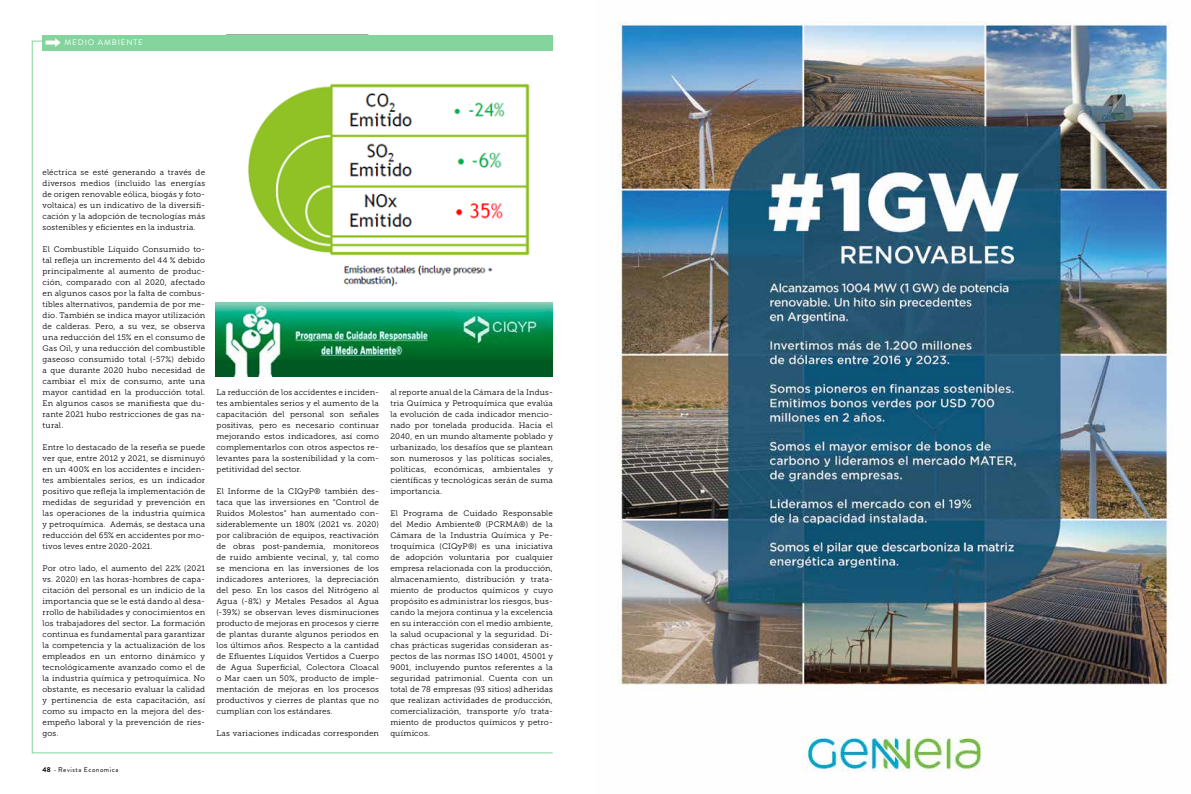
<style>
.page{position:relative;width:1191px;height:794px;background:#fff}
.page>*{position:absolute;margin:0;border:0;box-sizing:border-box;transform-origin:0 0}
.t1{font:8px/11px "Museo Slab 300";letter-spacing:.02em;color:#000;text-align:justify}
.t2{font:8px "Brandon Grotesque";letter-spacing:.11em;color:#fff}
.t3{font:7px "Brandon Grotesque";letter-spacing:.075em;color:#000}
.s1{font-weight:700}
</style>
<div class="page">
<img style="left:248px;top:83px;width:282px;height:204px">
<img style="left:215px;top:302px;width:336px;height:74px">
<div style="left:42px;top:35px;width:510px;height:15px;background:#84d59d"></div>
<svg style="left:46px;top:38px;width:15px;height:9px"></svg>
<img style="left:617px;top:21px;width:555px;height:751px">
<p class="t2" style="left:65px;top:37px;width:80px">MEDIO AMBIENTE</p>
<p class="t1" style="left:43px;top:167px;width:164px">eléctrica se esté generando a través de diversos medios (incluido las energías de origen renovable eólica, biogás y foto&shy;voltaica) es un indicativo de la diversifi&shy;cación y la adopción de tecnologías más sostenibles y eficientes en la industria.</p>
<p class="t1" style="left:43px;top:244px;width:164px">El Combustible Líquido Consumido to&shy;tal refleja un incremento del 44 % debido principalmente al aumento de produc&shy;ción, comparado con al 2020, afectado en algunos casos por la falta de combus&shy;tibles alternativos, pandemia de por me&shy;dio. También se indica mayor utilización de calderas. Pero, a su vez, se observa una reducción del 15% en el consumo de Gas Oil, y una reducción del combustible gaseoso consumido total (-57%) debido a que durante 2020 hubo necesidad de cambiar el mix de consumo, ante una mayor cantidad en la producción total.<br>En algunos casos se manifiesta que du&shy;rante 2021 hubo restricciones de gas na&shy;tural.</p>
<p class="t1" style="left:43px;top:442px;width:164px">Entre lo destacado de la reseña se puede ver que, entre 2012 y 2021, se disminuyó en un 400% en los accidentes e inciden&shy;tes ambientales serios, es un indicador positivo que refleja la implementación de medidas de seguridad y prevención en las operaciones de la industria química y petroquímica. Además, se destaca una reducción del 65% en accidentes por mo&shy;tivos leves entre 2020-2021.</p>
<p class="t1" style="left:43px;top:563px;width:164px">Por otro lado, el aumento del 22% (2021 vs. 2020) en las horas-hombres de capa&shy;citación del personal es un indicio de la importancia que se le está dando al desa&shy;rrollo de habilidades y conocimientos en los trabajadores del sector. La formación continua es fundamental para garantizar la competencia y la actualización de los empleados en un entorno dinámico y tecnológicamente avanzado como el de la industria química y petroquímica. No obstante, es necesario evaluar la calidad y pertinencia de esta capacitación, así como su impacto en la mejora del des&shy;empeño laboral y la prevención de ries&shy;gos.</p>
<p class="t3" style="left:43px;top:764px;width:77px"><span class="s1">48</span> - Revista Economica</p>
<p class="t1" style="left:216px;top:387px;width:164px">La reducción de los accidentes e inciden&shy;tes ambientales serios y el aumento de la capacitación del personal son señales positivas, pero es necesario continuar mejorando estos indicadores, así como complementarlos con otros aspectos re&shy;levantes para la sostenibilidad y la com&shy;petitividad del sector.</p>
<p class="t1" style="left:216px;top:486px;width:164px">El Informe de la CIQyP® también des&shy;taca que las inversiones en “Control de Ruidos Molestos” han aumentado con&shy;siderablemente un 180% (2021 vs. 2020) por calibración de equipos, reactivación de obras post-pandemia, monitoreos de ruido ambiente vecinal, y, tal como se menciona en las inversiones de los indicadores anteriores, la depreciación del peso. En los casos del Nitrógeno al Agua (-8%) y Metales Pesados al Agua (-39%) se observan leves disminuciones producto de mejoras en procesos y cierre de plantas durante algunos periodos en los últimos años. Respecto a la cantidad de Efluentes Líquidos Vertidos a Cuerpo de Agua Superficial, Colectora Cloacal o Mar caen un 50%, producto de imple&shy;mentación de mejoras en los procesos productivos y cierres de plantas que no cumplían con los estándares.</p>
<p class="t1" style="left:216px;top:728px;width:164px">Las variaciones indicadas corresponden</p>
<p class="t1" style="left:390px;top:387px;width:164px">al reporte anual de la Cámara de la Indus&shy;tria Química y Petroquímica que evalúa la evolución de cada indicador mencio&shy;nado por tonelada producida. Hacia el 2040, en un mundo altamente poblado y urbanizado, los desafíos que se plantean son numerosos y las políticas sociales, políticas, económicas, ambientales y científicas y tecnológicas serán de suma importancia.</p>
<p class="t1" style="left:390px;top:508px;width:164px">El Programa de Cuidado Responsable del Medio Ambiente® (PCRMA®) de la Cámara de la Industria Química y Pe&shy;troquímica (CIQyP®) es una iniciativa de adopción voluntaria por cualquier empresa relacionada con la producción, almacenamiento, distribución y trata&shy;miento de productos químicos y cuyo propósito es administrar los riesgos, bus&shy;cando la mejora continua y la excelencia en su interacción con el medio ambiente, la salud ocupacional y la seguridad. Di&shy;chas prácticas sugeridas consideran as&shy;pectos de las normas ISO 14001, 45001 y 9001, incluyendo puntos referentes a la seguridad patrimonial. Cuenta con un total de 78 empresas (93 sitios) adheridas que realizan actividades de producción, comercialización, transporte y/o trata&shy;miento de productos químicos y petro&shy;químicos.</p>
</div>
